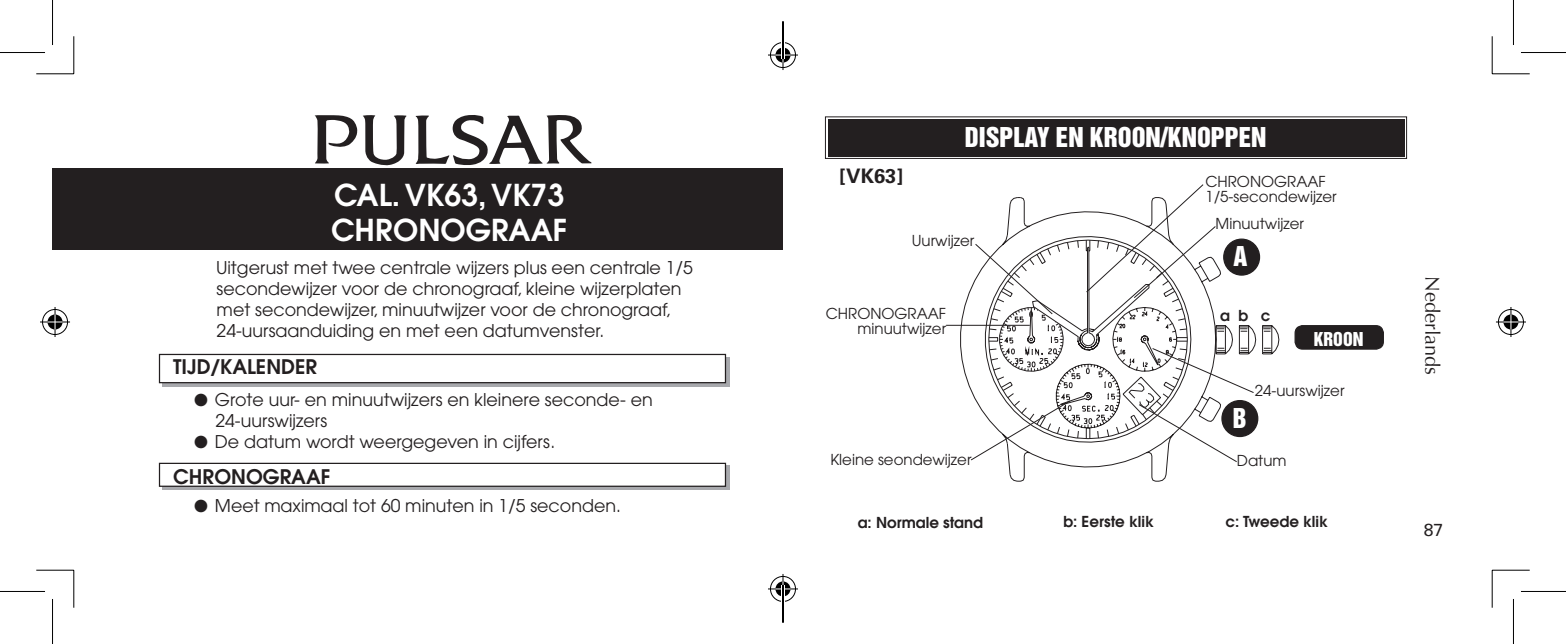
<style>
.page{position:relative;width:1566px;height:644px;background:#fff}
.page>*{position:absolute;margin:0;border:0;box-sizing:border-box;transform-origin:0 0}
.t1{font:600 30px/35.2px "Avant Garde";color:#fff}
.t2{font:25px "Helvetica Inserat";color:#fff}
.t3{font:600 20px "Avant Garde";color:#231f20}
.t4{font:20px "Optima";color:#231f20}
.t5{font:700 20px "Univers";color:#231f20}
.t6{font:17.5px/21px "Avant Garde";color:#231f20}
.t7{font:17.5px "Helvetica Inserat";color:#fff}
.t8{font:17.5px "Univers";color:#231f20}
.t9{font:15px/15px "Avant Garde";color:#231f20;text-align:right}
.t10{font:600 15px "Avant Garde";color:#231f20}
</style>
<div class="page">
<div style="left:52px;top:168px;width:730px;height:82px;background:#231f20"></div>
<svg style="left:314px;top:115px;width:43px;height:49px"></svg>
<svg style="left:363px;top:115px;width:43px;height:50px"></svg>
<svg style="left:415px;top:115px;width:176px;height:50px"></svg>
<svg style="left:162px;top:357px;width:567px;height:29px;background:#9b9b9f"></svg>
<div style="left:159px;top:354px;width:566px;height:28px;background:#fff"></div>
<div style="left:159px;top:354px;width:567px;height:29px;border:1px solid #231f20"></div>
<div style="left:162px;top:466px;width:567px;height:24px;background:#a8a9ad"></div>
<div style="left:159px;top:463px;width:566px;height:23px;background:#fff"></div>
<div style="left:159px;top:462px;width:567px;height:25px;border:1px solid #231f20"></div>
<svg style="left:959px;top:243px;width:320px;height:239px"></svg>
<svg style="left:824px;top:116px;width:583px;height:43px;background:#353132"></svg>
<div style="left:829px;top:121px;width:573px;height:34px;border:1px solid #231f20"></div>
<div style="left:1294px;top:326px;width:88px;height:23px;background:#231f20;border-radius:8px"></div>
<div style="left:1294px;top:325px;width:89px;height:25px;border:1px solid #231f20;border-radius:8px"></div>
<div style="left:1221px;top:400px;width:36px;height:36px;background:#231f20;border-radius:50%"></div>
<div style="left:1221px;top:400px;width:37px;height:37px;border:1px solid #231f20;border-radius:50%"></div>
<div style="left:1223px;top:239px;width:36px;height:36px;background:#231f20;border-radius:50%"></div>
<div style="left:1222px;top:238px;width:37px;height:38px;border:1px solid #231f20;border-radius:50%"></div>
<hr style="left:946px;top:325px;width:83px;height:1px;background:#231f20">
<svg style="left:970px;top:184px;width:284px;height:278px"></svg>
<svg style="left:36px;top:74px;width:38px;height:1px"></svg>
<svg style="left:1492px;top:74px;width:37px;height:1px"></svg>
<svg style="left:36px;top:570px;width:36px;height:1px"></svg>
<svg style="left:1493px;top:570px;width:36px;height:1px"></svg>
<svg style="left:74px;top:36px;width:1px;height:38px"></svg>
<svg style="left:72px;top:570px;width:3px;height:37px"></svg>
<svg style="left:1492px;top:36px;width:1px;height:37px"></svg>
<svg style="left:1492px;top:570px;width:1px;height:37px"></svg>
<hr style="left:36px;top:73px;width:38px;height:1px;background:#000">
<hr style="left:1491px;top:73px;width:38px;height:1px;background:#000">
<hr style="left:36px;top:569px;width:38px;height:1px;background:#000">
<hr style="left:1491px;top:569px;width:38px;height:1px;background:#000">
<hr style="left:73px;top:36px;width:1px;height:38px;background:#000">
<hr style="left:73px;top:570px;width:1px;height:37px;background:#000">
<hr style="left:1491px;top:36px;width:1px;height:38px;background:#000">
<hr style="left:1491px;top:570px;width:1px;height:37px;background:#000">
<hr style="left:0;top:52px;width:45px;height:1px;background:#000">
<hr style="left:1520px;top:52px;width:45px;height:1px;background:#000">
<hr style="left:0;top:591px;width:45px;height:1px;background:#000">
<hr style="left:1520px;top:591px;width:45px;height:1px;background:#000">
<hr style="left:52px;top:0;width:1px;height:45px;background:#000">
<hr style="left:52px;top:599px;width:1px;height:45px;background:#000">
<hr style="left:1512px;top:0;width:1px;height:45px;background:#000">
<hr style="left:1512px;top:599px;width:1px;height:45px;background:#000">
<div style="left:768px;top:41px;width:29px;height:28px;border:4px solid #fff;border-radius:50%"></div>
<svg style="left:768px;top:53px;width:30px;height:4px"></svg>
<hr style="left:781px;top:40px;width:3px;height:30px;background:#fff">
<div style="left:773px;top:46px;width:19px;height:18px;border:4px solid #fff;border-radius:50%"></div>
<div style="left:770px;top:42px;width:25px;height:26px;border:1px solid #000;border-radius:50%"></div>
<hr style="left:768px;top:55px;width:30px;height:1px;background:#000">
<hr style="left:782px;top:40px;width:1px;height:30px;background:#000">
<div style="left:768px;top:574px;width:29px;height:29px;border:4px solid #fff;border-radius:50%"></div>
<hr style="left:768px;top:587px;width:30px;height:3px;background:#fff">
<hr style="left:781px;top:574px;width:3px;height:30px;background:#fff">
<div style="left:773px;top:579px;width:19px;height:19px;border:4px solid #fff;border-radius:50%"></div>
<div style="left:770px;top:576px;width:25px;height:25px;border:1px solid #000;border-radius:50%"></div>
<hr style="left:768px;top:588px;width:30px;height:1px;background:#000">
<hr style="left:782px;top:574px;width:1px;height:30px;background:#000">
<div style="left:41px;top:308px;width:28px;height:28px;border:4px solid #fff;border-radius:50%"></div>
<svg style="left:40px;top:320px;width:30px;height:4px"></svg>
<svg style="left:53px;top:307px;width:4px;height:30px"></svg>
<div style="left:46px;top:313px;width:18px;height:18px;border:4px solid #fff;border-radius:50%"></div>
<div style="left:42px;top:309px;width:26px;height:26px;border:1px solid #000;border-radius:50%"></div>
<hr style="left:40px;top:321px;width:30px;height:1px;background:#000">
<hr style="left:55px;top:307px;width:1px;height:30px;background:#000">
<svg style="left:48px;top:314px;width:15px;height:15px"></svg>
<div style="left:1496px;top:308px;width:28px;height:28px;border:4px solid #fff;border-radius:50%"></div>
<svg style="left:1496px;top:320px;width:29px;height:4px"></svg>
<svg style="left:1508px;top:307px;width:4px;height:30px"></svg>
<div style="left:1501px;top:313px;width:18px;height:18px;border:4px solid #fff;border-radius:50%"></div>
<div style="left:1497px;top:309px;width:26px;height:26px;border:1px solid #000;border-radius:50%"></div>
<hr style="left:1495px;top:321px;width:30px;height:1px;background:#000">
<hr style="left:1510px;top:307px;width:1px;height:30px;background:#000">
<svg style="left:1503px;top:314px;width:15px;height:15px"></svg>
<hr style="left:782px;top:21px;width:1px;height:38px;background:#000">
<hr style="left:782px;top:585px;width:1px;height:37px;background:#000">
<svg style="left:775px;top:31px;width:15px;height:32px"></svg>
<svg style="left:775px;top:581px;width:15px;height:32px"></svg>
<h1 class="t1" style="left:331px;top:176px;width:237px">CAL. VK63, VK73<br>CHRONOGRAAF</h1>
<p class="t6" style="left:216px;top:257px;width:478px">Uitgerust met twee centrale wijzers plus een centrale 1/5 secondewijzer voor de chronograaf, kleine wijzerplaten met secondewijzer, minuutwijzer voor de chronograaf, 24-uursaanduiding en met een datumvenster.</p>
<p class="t3" style="left:173px;top:354px;width:145px">TIJD/KALENDER</p>
<p class="t6" style="left:215px;top:388px;width:438px;text-indent:-21px">● Grote uur- en minuutwijzers en kleinere seconde- en<br>24-uurswijzers</p>
<p class="t6" style="left:194px;top:430px;width:362px">● De datum wordt weergegeven in cijfers.</p>
<p class="t3" style="left:173px;top:463px;width:159px">CHRONOGRAAF</p>
<p class="t6" style="left:194px;top:495px;width:428px">● Meet maximaal tot 60 minuten in 1/5 seconden.</p>
<p class="t5" style="left:839px;top:164px;width:65px">[VK63]</p>
<h2 class="t2" style="left:964px;top:122px;width:303px">DISPLAY EN KROON/KNOPPEN</h2>
<p class="t9" style="left:1205px;top:174px;width:133px;text-align:left">CHRONOGRAAF<br>1/5-secondewijzer</p>
<p class="t9" style="left:911px;top:232px;width:64px">Uurwijzer</p>
<p class="t9" style="left:1215px;top:216px;width:90px">Minuutwijzer</p>
<h2 class="t2" style="left:1233px;top:242px;width:15px">A</h2>
<p class="t9" style="left:825px;top:306px;width:122px">CHRONOGRAAF minuutwijzer</p>
<p class="t9" style="left:830px;top:452px;width:143px">Kleine seondewijzer</p>
<p class="t10" style="left:1219px;top:305px;width:52px">a b c</p>
<p class="t7" style="left:1313px;top:328px;width:51px">KROON</p>
<h2 class="t2" style="left:1232px;top:403px;width:15px">B</h2>
<p class="t9" style="left:1254px;top:383px;width:91px">24-uurswijzer</p>
<p class="t9" style="left:1236px;top:453px;width:51px">Datum</p>
<p class="t10" style="left:857px;top:512px;width:127px">a: Normale stand</p>
<p class="t10" style="left:1063px;top:512px;width:92px">b: Eerste klik</p>
<p class="t10" style="left:1225px;top:512px;width:104px">c: Tweede klik</p>
<p class="t4" style="left:1443px;top:276px;width:100px;rotate:90deg">Nederlands</p>
<p class="t8" style="left:1423px;top:519px;width:21px">87</p>
</div>
